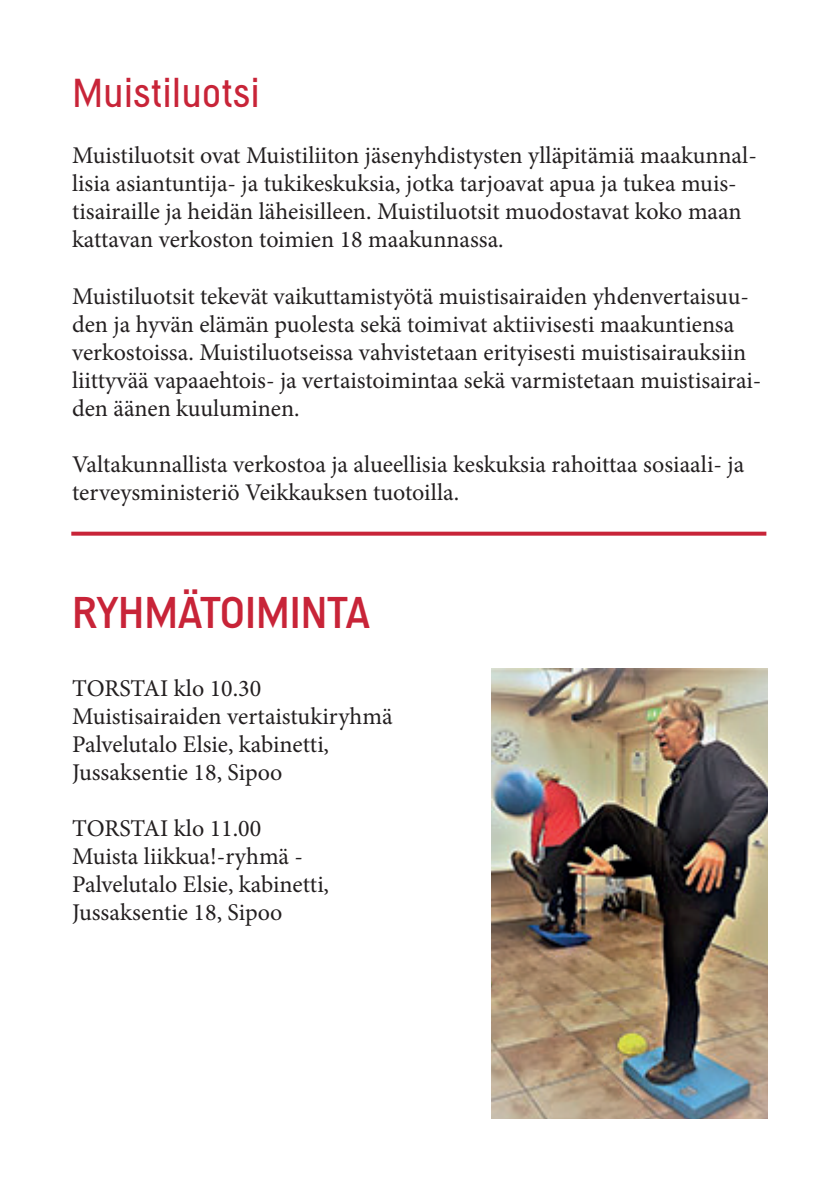
<style>
.page{position:relative;width:840px;height:1191px;background:#fff}
.page>*{position:absolute;margin:0;border:0;box-sizing:border-box;transform-origin:0 0}
.t1{font:44px "Helsinki";color:#c82438}
.t2{font:40px "Helsinki";color:#c82438}
.t3{font:24px/28px "Minion Pro";color:#231f20}
</style>
<div class="page">
<svg style="left:71px;top:531px;width:695px;height:4px;background:#d14858"></svg>
<img style="left:491px;top:669px;width:276px;height:450px">
<h2 class="t2" style="left:72px;top:69px;width:189px">Muistiluotsi</h2>
<p class="t3" style="left:72px;top:142px;width:686px">Muistiluotsit ovat Muistiliiton jäsenyhdistysten ylläpitämiä maakunnal&shy;lisia asiantuntija- ja tukikeskuksia, jotka tarjoavat apua ja tukea muis&shy;tisairaille ja heidän läheisilleen. Muistiluotsit muodostavat koko maan kattavan verkoston toimien 18 maakunnassa.</p>
<p class="t3" style="left:72px;top:282px;width:690px">Muistiluotsit tekevät vaikuttamistyötä muistisairaiden yhdenvertaisuu&shy;den ja hyvän elämän puolesta sekä toimivat aktiivisesti maakuntiensa verkostoissa. Muistiluotseissa vahvistetaan erityisesti muistisairauksiin liittyvää vapaaehtois- ja vertaistoimintaa sekä varmistetaan muistisairai&shy;den äänen kuuluminen.</p>
<p class="t3" style="left:72px;top:450px;width:673px">Valtakunnallista verkostoa ja alueellisia keskuksia rahoittaa sosiaali- ja terveysministeriö Veikkauksen tuotoilla.</p>
<h1 class="t1" style="left:72px;top:586px;width:299px">RYHMÄTOIMINTA</h1>
<p class="t3" style="left:72px;top:674px;width:322px">TORSTAI klo 10.30<br>Muistisairaiden vertaistukiryhmä<br>Palvelutalo Elsie, kabinetti,<br>Jussaksentie 18, Sipoo</p>
<p class="t3" style="left:72px;top:814px;width:258px">TORSTAI klo 11.00<br>Muista liikkua!-ryhmä -<br>Palvelutalo Elsie, kabinetti,<br>Jussaksentie 18, Sipoo</p>
</div>
